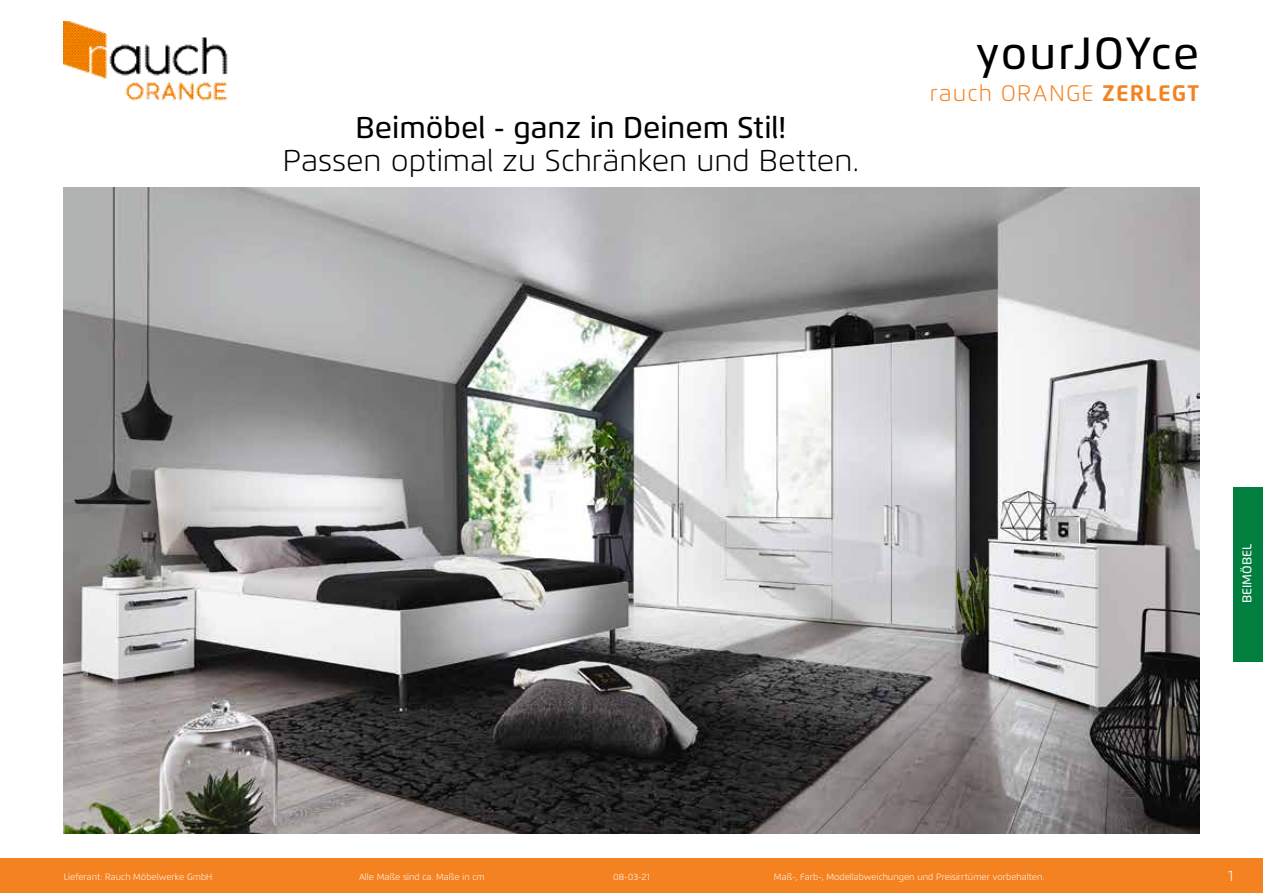
<style>
.page{position:relative;width:1263px;height:893px;background:#fff}
.page>*{position:absolute;margin:0;border:0;box-sizing:border-box;transform-origin:0 0}
.t1{font:500 45px "Flexo";letter-spacing:.035em;color:#000}
.t2{font:300 30px "Flexo";color:#000}
.t3{font:500 30px "Flexo";color:#000}
.t4{font:300 22.5px "Flexo";letter-spacing:.05em;color:#f58220}
.t5{font:300 15px "Flexo";color:#fff}
.t6{font:500 12.75px "Flexo";color:#fff}
.t7{font:300 9px "Flexo";color:#fff}
.s1{font-weight:700}
</style>
<div class="page">
<div style="left:0;top:859px;width:1263px;height:34px;background:#f58220"></div>
<img style="left:64px;top:21px;width:164px;height:80px">
<div style="left:1233px;top:487px;width:30px;height:174px;background:#007f3e"></div>
<img style="left:64px;top:187px;width:1135px;height:646px">
<h2 class="t3" style="left:355px;top:110px;width:432px">Beimöbel - ganz in Deinem Stil!</h2>
<h2 class="t2" style="left:283px;top:143px;width:577px">Passen optimal zu Schränken und Betten.</h2>
<h1 class="t1" style="left:976px;top:26px;width:225px">yourJOYce</h1>
<h3 class="t4" style="left:930px;top:79px;width:271px">rauch ORANGE <span class="s1">ZERLEGT</span></h3>
<h3 class="t6" style="left:1239px;top:603px;width:61px;rotate:-90deg">BEIMÖBEL</h3>
<p class="t7" style="left:64px;top:871px;width:150px">Lieferant: Rauch Möbelwerke GmbH</p>
<p class="t7" style="left:359px;top:871px;width:127px">Alle Maße sind ca. Maße in cm</p>
<p class="t7" style="left:613px;top:871px;width:38px">08-03-21</p>
<p class="t7" style="left:774px;top:871px;width:272px">Maß-, Farb-, Modellabweichungen und Preisirrtümer vorbehalten.</p>
<h3 class="t5" style="left:1228px;top:866px;width:7px">1</h3>
</div>
